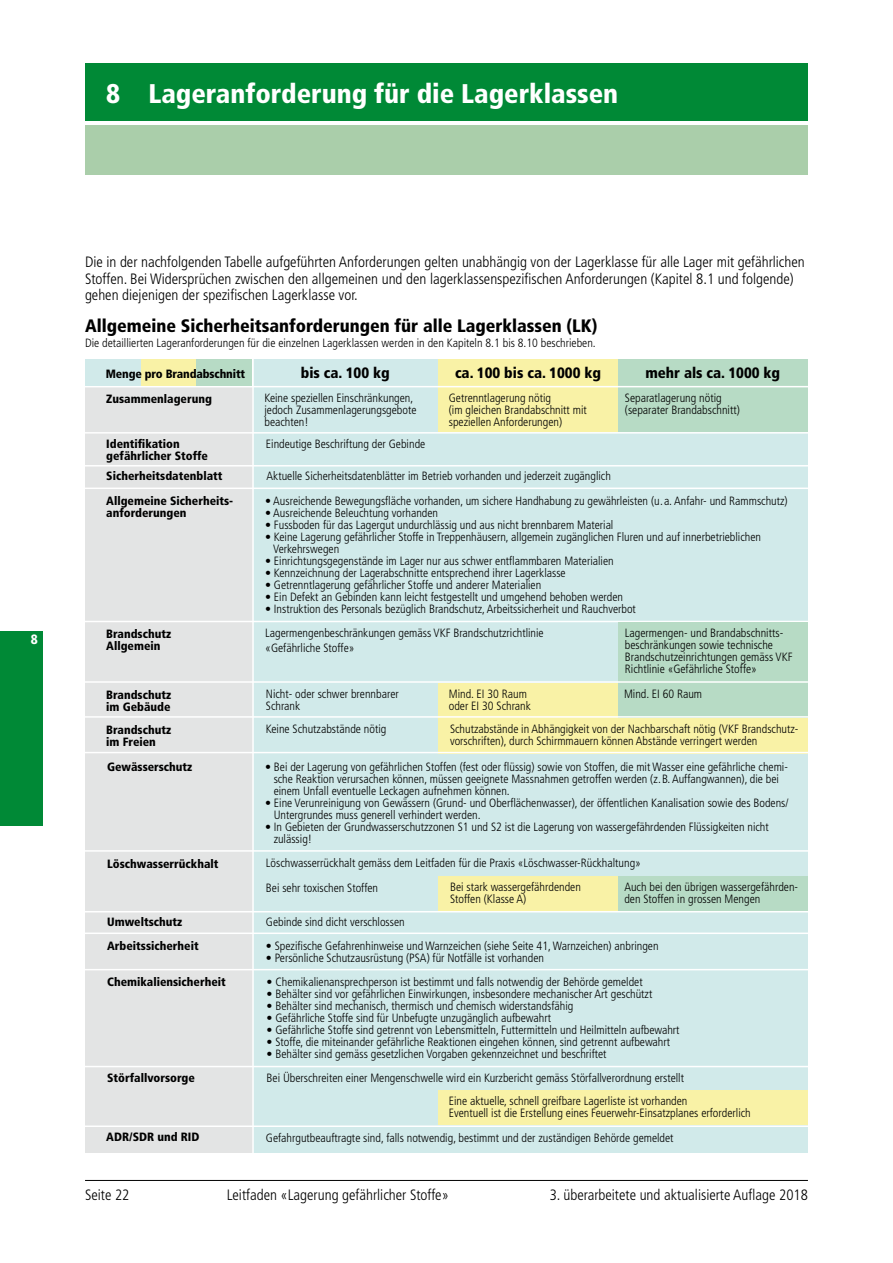
<style>
.page{position:relative;width:893px;height:1263px;background:#fff}
.page>*{position:absolute;margin:0;border:0;box-sizing:border-box;transform-origin:0 0}
.t1{font:900 condensed 27px "Frutiger LT Std";color:#fff}
.t2{font:900 condensed 18px "Frutiger LT Std";color:#000}
.t3{font:300 condensed 15px/16.5px "Frutiger LT Std";color:#000}
.t4{font:900 condensed 15px "Frutiger LT Std";color:#000}
.t5{font:900 condensed 13.5px "Frutiger LT Std";color:#fff}
.t6{font:300 condensed 12px/12px "Frutiger LT Std";color:#000}
.t7{font:900 condensed 12px/12px "Frutiger LT Std";color:#000}
</style>
<div class="page">
<hr style="left:85px;top:1180px;width:723px;height:1px;background:#000">
<div style="left:85px;top:64px;width:723px;height:57px;background:#008936"></div>
<div style="left:0;top:631px;width:43px;height:195px;background:#008936"></div>
<div style="left:85px;top:387px;width:168px;height:765px;background:#e3e4e4"></div>
<div style="left:253px;top:359px;width:555px;height:793px;background:#d1eaea"></div>
<hr style="left:83px;top:432px;width:733px;height:2px;background:#fff">
<hr style="left:80px;top:465px;width:733px;height:1px;background:#fff">
<hr style="left:82px;top:488px;width:733px;height:1px;background:#fff">
<div style="left:438px;top:359px;width:180px;height:73px;background:#f9f2a6"></div>
<div style="left:618px;top:359px;width:190px;height:73px;background:#b7dbc5"></div>
<hr style="left:80px;top:386px;width:733px;height:1px;background:#fff">
<hr style="left:252px;top:358px;width:2px;height:809px;background:#fff">
<div style="left:85px;top:125px;width:723px;height:50px;background:#aaceaa"></div>
<div style="left:85px;top:359px;width:56px;height:27px;background:#d1eaea"></div>
<div style="left:141px;top:359px;width:56px;height:27px;background:#f9f2a6"></div>
<div style="left:197px;top:359px;width:55px;height:27px;background:#b7dbc5"></div>
<hr style="left:82px;top:621px;width:733px;height:1px;background:#fff">
<hr style="left:80px;top:850px;width:733px;height:2px;background:#fff">
<hr style="left:80px;top:911px;width:733px;height:1px;background:#fff">
<hr style="left:80px;top:932px;width:733px;height:2px;background:#fff">
<hr style="left:80px;top:969px;width:733px;height:1px;background:#fff">
<hr style="left:80px;top:1066px;width:733px;height:1px;background:#fff">
<hr style="left:81px;top:1125px;width:733px;height:2px;background:#fff">
<div style="left:438px;top:683px;width:370px;height:70px;background:#f9f2a6"></div>
<hr style="left:80px;top:752px;width:733px;height:1px;background:#fff">
<div style="left:438px;top:876px;width:180px;height:35px;background:#f9f2a6"></div>
<div style="left:618px;top:876px;width:190px;height:35px;background:#b7dbc5"></div>
<div style="left:438px;top:1090px;width:370px;height:35px;background:#f9f2a6"></div>
<div style="left:618px;top:622px;width:190px;height:95px;background:#b7dbc5"></div>
<hr style="left:80px;top:716px;width:733px;height:2px;background:#fff">
<hr style="left:75px;top:681px;width:733px;height:2px;background:#fff">
<h1 class="t1" style="left:106px;top:77px;width:513px">8 Lageranforderung für die Lagerklassen</h1>
<p class="t5" style="left:31px;top:631px;width:9px">8</p>
<p class="t3" style="left:85px;top:254px;width:721px">Die in der nachfolgenden Tabelle aufgeführten Anforderungen gelten unabhängig von der Lagerklasse für alle Lager mit gefährlichen<br>Stoffen. Bei Widersprüchen zwischen den allgemeinen und den lagerklassenspezifischen Anforderungen (Kapitel 8.1 und folgende) gehen diejenigen der spezifischen Lagerklasse vor.</p>
<h2 class="t2" style="left:85px;top:315px;width:514px">Allgemeine Sicherheitsanforderungen für alle Lagerklassen (LK)</h2>
<p class="t6" style="left:85px;top:337px;width:512px">Die detaillierten Lageranforderungen für die einzelnen Lagerklassen werden in den Kapiteln 8.1 bis 8.10 beschrieben.</p>
<p class="t4" style="left:301px;top:364px;width:90px">bis ca. 100 kg</p>
<p class="t4" style="left:455px;top:364px;width:148px">ca. 100 bis ca. 1000 kg</p>
<p class="t4" style="left:645px;top:364px;width:136px">mehr als ca. 1000 kg</p>
<p class="t6" style="left:449px;top:392px;width:140px">Getrenntlagerung nötig<br>(im gleichen Brandabschnitt mit speziellen Anforderungen)</p>
<p class="t6" style="left:625px;top:392px;width:116px">Separatlagerung nötig (separater Brandabschnitt)</p>
<p class="t7" style="left:106px;top:368px;width:141px">Menge pro Brandabschnitt</p>
<p class="t7" style="left:106px;top:393px;width:107px">Zusammenlagerung</p>
<p class="t6" style="left:264px;top:392px;width:154px">Keine speziellen Einschränkungen, jedoch Zusammenlagerungsgebote beachten!</p>
<p class="t6" style="left:266px;top:438px;width:161px">Eindeutige Beschriftung der Gebinde</p>
<p class="t6" style="left:267px;top:470px;width:346px">Aktuelle Sicherheitsdatenblätter im Betrieb vorhanden und jederzeit zugänglich</p>
<p class="t6" style="left:265px;top:495px;width:524px">• Ausreichende Bewegungsfläche vorhanden, um sichere Handhabung zu gewährleisten (u.a. Anfahr- und Rammschutz)</p>
<p class="t6" style="left:265px;top:507px;width:175px">• Ausreichende Beleuchtung vorhanden</p>
<p class="t6" style="left:265px;top:519px;width:350px">• Fussboden für das Lagergut undurchlässig und aus nicht brennbarem Material</p>
<p class="t6" style="left:273px;top:531px;width:489px;text-indent:-8px">• Keine Lagerung gefährlicher Stoffe in Treppenhäusern, allgemein zugänglichen Fluren und auf innerbetrieblichen<br>Verkehrswegen</p>
<p class="t6" style="left:265px;top:555px;width:350px">• Einrichtungsgegenstände im Lager nur aus schwer entflammbaren Materialien</p>
<p class="t6" style="left:265px;top:567px;width:302px">• Kennzeichnung der Lagerabschnitte entsprechend ihrer Lagerklasse</p>
<p class="t6" style="left:265px;top:579px;width:278px">• Getrenntlagerung gefährlicher Stoffe und anderer Materialien</p>
<p class="t6" style="left:265px;top:591px;width:359px">• Ein Defekt an Gebinden kann leicht festgestellt und umgehend behoben werden</p>
<p class="t6" style="left:265px;top:603px;width:372px">• Instruktion des Personals bezüglich Brandschutz, Arbeitssicherheit und Rauchverbot</p>
<p class="t7" style="left:106px;top:438px;width:103px">Identifikation gefährlicher Stoffe</p>
<p class="t7" style="left:106px;top:463px;width:128px;line-height:24.9px">Sicherheitsdatenblatt<br>Allgemeine Sicherheits-</p>
<p class="t7" style="left:106px;top:507px;width:82px">anforderungen</p>
<p class="t7" style="left:106px;top:627px;width:66px">Brandschutz<br>Allgemein</p>
<p class="t7" style="left:106px;top:688px;width:66px">Brandschutz im Gebäude</p>
<p class="t7" style="left:106px;top:723px;width:66px">Brandschutz im Freien</p>
<p class="t7" style="left:107px;top:761px;width:87px">Gewässerschutz</p>
<p class="t7" style="left:107px;top:857px;width:113px">Löschwasserrückhalt</p>
<p class="t7" style="left:107px;top:910px;width:93px;line-height:23.9px">Umweltschutz<br>Arbeitssicherheit</p>
<p class="t7" style="left:107px;top:976px;width:120px">Chemikaliensicherheit</p>
<p class="t7" style="left:107px;top:1072px;width:89px">Störfallvorsorge</p>
<p class="t7" style="left:106px;top:1131px;width:95px">ADR/SDR und RID</p>
<p class="t6" style="left:265px;top:626px;width:280px;line-height:14.4px">Lagermengenbeschränkungen gemäss VKF Brandschutzrichtlinie «Gefährliche Stoffe»</p>
<p class="t6" style="left:625px;top:627px;width:169px">Lagermengen- und Brandabschnitts&shy;beschränkungen sowie technische Brandschutzeinrichtungen gemäss VKF Richtlinie «Gefährliche Stoffe»</p>
<p class="t6" style="left:449px;top:688px;width:83px">Mind. EI 30 Raum oder EI 30 Schrank</p>
<p class="t6" style="left:624px;top:688px;width:80px">Mind. EI 60 Raum</p>
<p class="t6" style="left:266px;top:688px;width:134px">Nicht- oder schwer brennbarer<br>Schrank</p>
<p class="t6" style="left:266px;top:723px;width:122px">Keine Schutzabstände nötig</p>
<p class="t6" style="left:274px;top:761px;width:516px;text-indent:-9px">• Bei der Lagerung von gefährlichen Stoffen (fest oder flüssig) sowie von Stoffen, die mit Wasser eine gefährliche chemi&shy;sche Reaktion verursachen können, müssen geeignete Massnahmen getroffen werden (z.B. Auffangwannen), die bei einem Unfall eventuelle Leckagen aufnehmen können.</p>
<p class="t6" style="left:274px;top:797px;width:516px;text-indent:-9px">• Eine Verunreinigung von Gewässern (Grund- und Oberflächenwasser), der öffentlichen Kanalisation sowie des Bodens/<br>Untergrundes muss generell verhindert werden.</p>
<p class="t6" style="left:274px;top:821px;width:497px;text-indent:-9px">• In Gebieten der Grundwasserschutzzonen S1 und S2 ist die Lagerung von wassergefährdenden Flüssigkeiten nicht zulässig!</p>
<p class="t6" style="left:266px;top:881px;width:114px">Bei sehr toxischen Stoffen</p>
<p class="t6" style="left:266px;top:916px;width:140px">Gebinde sind dicht verschlossen</p>
<p class="t6" style="left:266px;top:940px;width:394px">• Spezifische Gefahrenhinweise und Warnzeichen (siehe Seite 41, Warnzeichen) anbringen</p>
<p class="t6" style="left:266px;top:952px;width:280px">• Persönliche Schutzausrüstung (PSA) für Notfälle ist vorhanden</p>
<p class="t6" style="left:267px;top:976px;width:378px">• Chemikalienansprechperson ist bestimmt und falls notwendig der Behörde gemeldet</p>
<p class="t6" style="left:267px;top:988px;width:387px">• Behälter sind vor gefährlichen Einwirkungen, insbesondere mechanischer Art geschützt</p>
<p class="t6" style="left:267px;top:1000px;width:308px">• Behälter sind mechanisch, thermisch und chemisch widerstandsfähig</p>
<p class="t6" style="left:267px;top:1012px;width:286px">• Gefährliche Stoffe sind für Unbefugte unzugänglich aufbewahrt</p>
<p class="t6" style="left:267px;top:1024px;width:414px">• Gefährliche Stoffe sind getrennt von Lebensmitteln, Futtermitteln und Heilmitteln aufbewahrt</p>
<p class="t6" style="left:267px;top:1036px;width:405px">• Stoffe, die miteinander gefährliche Reaktionen eingehen können, sind getrennt aufbewahrt</p>
<p class="t6" style="left:267px;top:1043px;width:419px;line-height:23.4px">• Behälter sind gemäss gesetzlichen Vorgaben gekennzeichnet und beschriftet<br>Bei Überschreiten einer Mengenschwelle wird ein Kurzbericht gemäss Störfallverordnung erstellt</p>
<p class="t6" style="left:450px;top:723px;width:350px">Schutzabstände in Abhängigkeit von der Nachbarschaft nötig (VKF Brandschutz&shy;vorschriften), durch Schirmmauern können Abstände verringert werden</p>
<p class="t6" style="left:266px;top:857px;width:376px">Löschwasserrückhalt gemäss dem Leitfaden für die Praxis «Löschwasser-Rückhaltung»</p>
<p class="t6" style="left:450px;top:881px;width:132px">Bei stark wassergefährdenden<br>Stoffen (Klasse A)</p>
<p class="t6" style="left:624px;top:881px;width:175px">Auch bei den übrigen wassergefährden&shy;den Stoffen in grossen Mengen</p>
<p class="t6" style="left:449px;top:1095px;width:303px">Eine aktuelle, schnell greifbare Lagerliste ist vorhanden<br>Eventuell ist die Erstellung eines Feuerwehr-Einsatzplanes erforderlich</p>
<p class="t6" style="left:266px;top:1131px;width:409px">Gefahrgutbeauftragte sind, falls notwendig, bestimmt und der zuständigen Behörde gemeldet</p>
<p class="t3" style="left:85px;top:1186px;width:46px">Seite 22</p>
<p class="t3" style="left:227px;top:1186px;width:224px">Leitfaden «Lagerung gefährlicher Stoffe»</p>
<p class="t3" style="left:550px;top:1186px;width:260px">3. überarbeitete und aktualisierte Auflage 2018</p>
</div>
